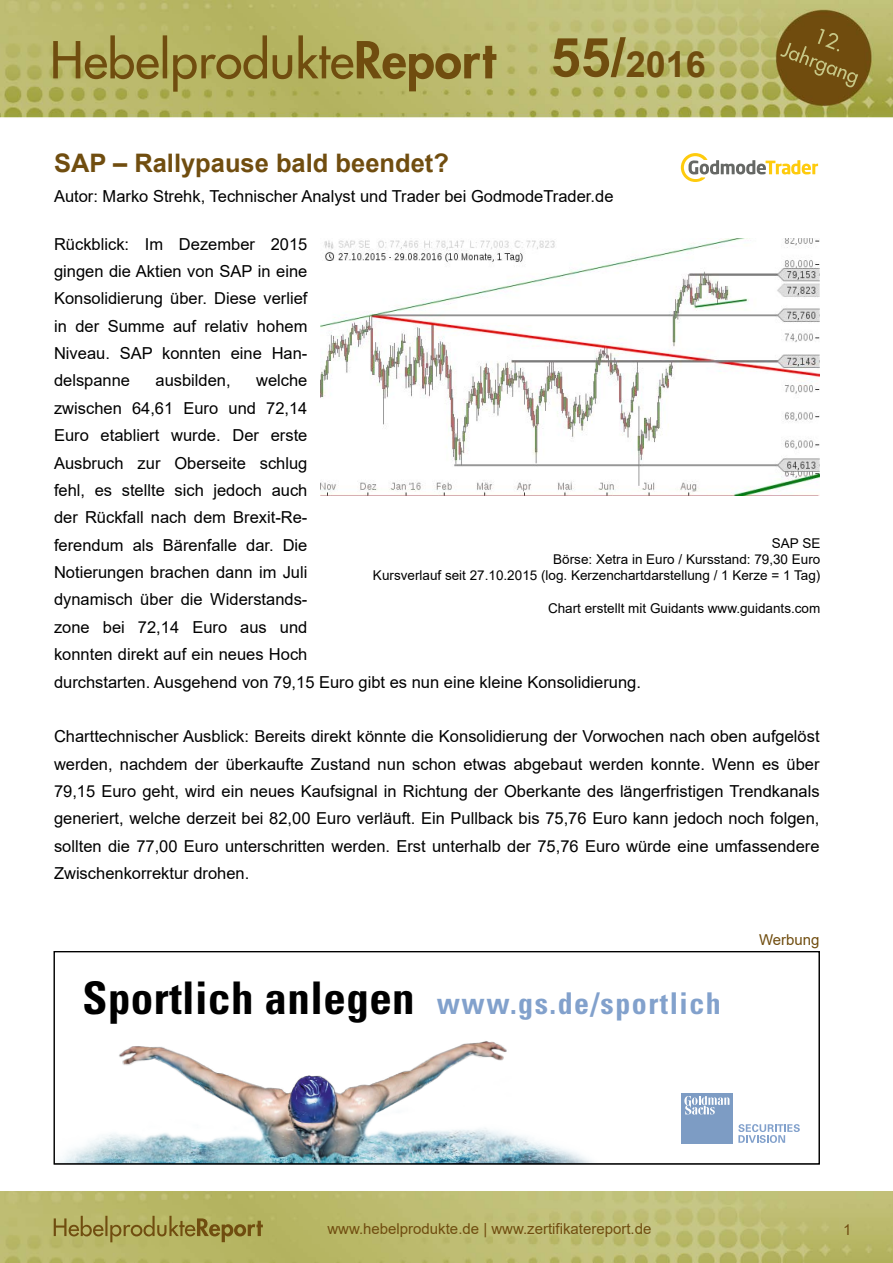
<style>
.page{position:relative;width:893px;height:1263px;background:#fff}
.page>*{position:absolute;margin:0;border:0;box-sizing:border-box;transform-origin:0 0}
.t1{font:700 36px "Arial";color:#704d0f}
.t2{font:700 condensed 30px "Univers";letter-spacing:.05em;color:#82a1cc}
.t3{font:700 25.5px "Arial";color:#704d0f}
.t4{font:16.5px/27.3px "Arial";color:#000;text-align:justify}
.t5{font:15px "Arial";color:#704d0f}
.t6{font:13.5px/16.2px "Arial";color:#000;text-align:right}
.s1{font-size:54px}
.s2{font-size:45px;color:#000}
</style>
<div class="page">
<img style="left:0;top:1192px;width:893px;height:71px">
<img style="left:0;top:0;width:893px;height:118px">
<img style="left:321px;top:238px;width:499px;height:257px">
<svg style="left:681px;top:153px;width:137px;height:29px"></svg>
<img style="left:60px;top:1041px;width:622px;height:121px">
<div style="left:682px;top:1093px;width:51px;height:51px;background:#7d9cc4"></div>
<svg style="left:684px;top:1096px;width:45px;height:18px"></svg>
<svg style="left:738px;top:1124px;width:62px;height:19px"></svg>
<div style="left:54px;top:951px;width:766px;height:213px;border:1px solid #000"></div>
<h1 class="t1" style="left:551px;top:39px;width:157px"><span class="s1">55/</span>2016</h1>
<h3 class="t3" style="left:54px;top:145px;width:396px">SAP – Rallypause bald beendet?</h3>
<p class="t4" style="left:54px;top:183px;width:561px">Autor: Marko Strehk, Technischer Analyst und Trader bei GodmodeTrader.de</p>
<p class="t4" style="left:54px;top:230px;width:255px">Rückblick: Im Dezember 2015 gingen die Aktien von SAP in eine Konsolidierung über. Diese verlief in der Summe auf relativ hohem Niveau. SAP konnten eine Han&shy;delspanne</p>
<p class="t4" style="left:54px;top:367px;width:589px;text-align:left;text-indent:202px">welche<br>zwischen 64,61 Euro und 72,14<br>Euro etabliert wurde. Der erste<br>Ausbruch zur Oberseite schlug<br>fehl, es stellte sich jedoch auch<br>der Rückfall nach dem Brexit-Re-<br>ferendum als Bärenfalle dar. Die<br>Notierungen brachen dann im Juli<br>dynamisch über die Widerstands-<br>zone bei 72,14 Euro aus und<br>konnten direkt auf ein neues Hoch<br>durchstarten. Ausgehend von 79,15 Euro gibt es nun eine kleine Konsolidierung.</p>
<p class="t4" style="left:54px;top:723px;width:767px">Charttechnischer Ausblick: Bereits direkt könnte die Konsolidierung der Vorwochen nach oben aufgelöst werden, nachdem der überkaufte Zustand nun schon etwas abgebaut werden konnte. Wenn es über 79,15 Euro geht, wird ein neues Kaufsignal in Richtung der Oberkante des längerfristigen Trendkanals generiert, welche derzeit bei 82,00 Euro verläuft. Ein Pullback bis 75,76 Euro kann jedoch noch folgen, sollten die 77,00 Euro unterschritten werden. Erst unterhalb der 75,76 Euro würde eine umfassendere Zwischenkorrektur drohen.</p>
<p class="t4" style="left:156px;top:367px;width:77px">ausbilden,</p>
<p class="t6" style="left:373px;top:535px;width:449px">SAP SE<br>Börse: Xetra in Euro / Kursstand: 79,30 Euro<br>Kursverlauf seit 27.10.2015 (log. Kerzenchartdarstellung / 1 Kerze = 1 Tag)</p>
<p class="t6" style="left:548px;top:600px;width:274px">Chart erstellt mit Guidants www.guidants.com</p>
<h2 class="t2" style="left:83px;top:984px;width:640px"><span class="s2">Sportlich anlegen</span> www.gs.de/sportlich</h2>
<p class="t5" style="left:759px;top:930px;width:62px">Werbung</p>
<p class="t5" style="left:327px;top:1218px;width:326px">www.hebelprodukte.de | www.zertifikatereport.de</p>
<p class="t5" style="left:843px;top:1219px;width:10px">1</p>
</div>
